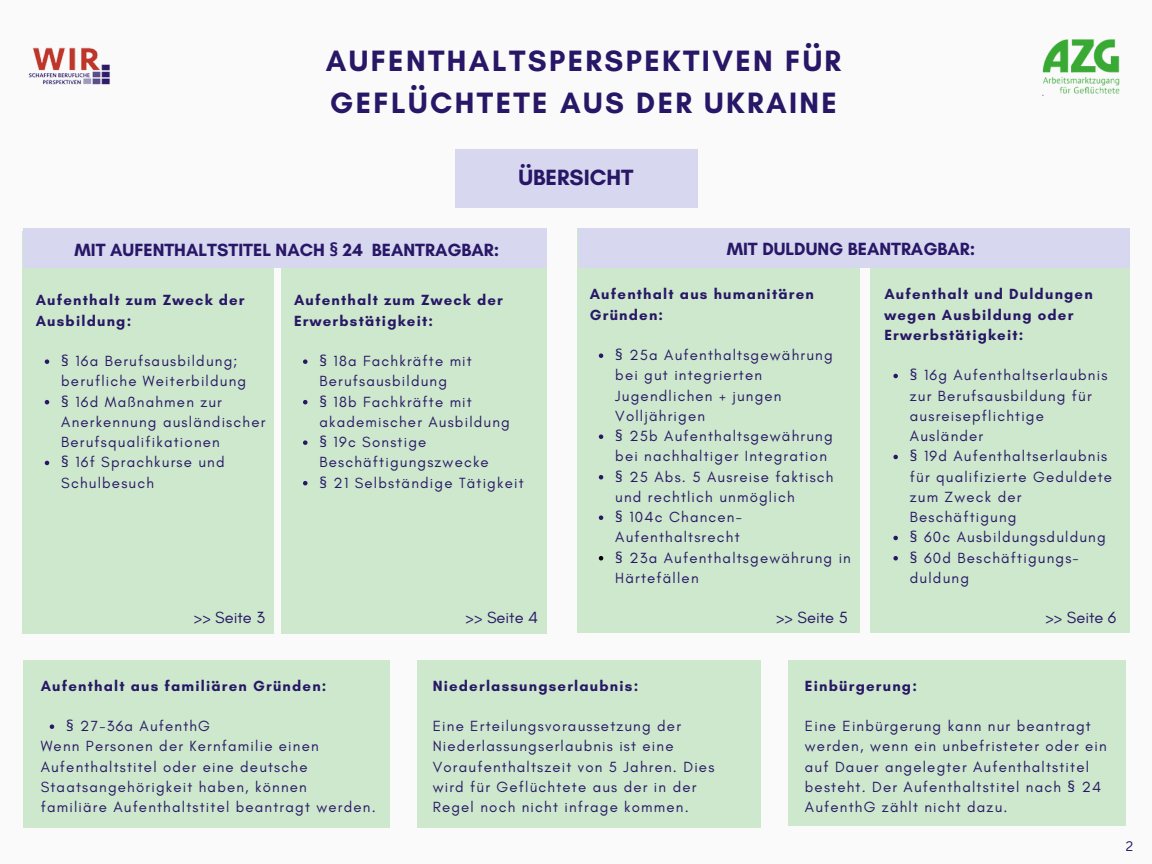
<style>
.page{position:relative;width:1152px;height:864px;background:#fafafa}
.page>*{position:absolute;margin:0;border:0;box-sizing:border-box;transform-origin:0 0}
.t1{font:700 30px/41.7px "Glacial Indifference";letter-spacing:.08em;color:#281766}
.t2{font:700 22.5px "Glacial Indifference";color:#281766}
.t3{font:700 18px "Glacial Indifference";color:#281766}
.t4{font:16.5px "Glacial Indifference";color:#281766}
.t5{font:15px/20.2px "Glacial Indifference";letter-spacing:.08em;color:#281766}
.t6{font:700 15px/20.2px "Glacial Indifference";letter-spacing:.08em;color:#281766}
.t7{font:13.5px "Canva Sans";color:#281766}
.s1{font-family:"Noto Sans"}
</style>
<div class="page">
<img style="left:1042px;top:39px;width:78px;height:57px">
<img style="left:28px;top:47px;width:82px;height:38px">
<div style="left:455px;top:149px;width:242px;height:59px;background:#d7d7ef"></div>
<div style="left:22px;top:231px;width:252px;height:402px;background:#cde8cc"></div>
<div style="left:282px;top:238px;width:265px;height:395px;background:#cde8cc"></div>
<svg style="left:45px;top:359px;width:4px;height:5px"></svg>
<svg style="left:45px;top:400px;width:4px;height:4px"></svg>
<svg style="left:45px;top:461px;width:4px;height:4px"></svg>
<div style="left:578px;top:228px;width:282px;height:405px;background:#cde8cc"></div>
<svg style="left:303px;top:359px;width:5px;height:5px"></svg>
<svg style="left:303px;top:400px;width:5px;height:4px"></svg>
<svg style="left:303px;top:440px;width:5px;height:5px"></svg>
<svg style="left:303px;top:481px;width:5px;height:4px"></svg>
<svg style="left:599px;top:353px;width:4px;height:5px"></svg>
<svg style="left:599px;top:434px;width:4px;height:5px"></svg>
<svg style="left:599px;top:475px;width:4px;height:4px"></svg>
<svg style="left:599px;top:515px;width:4px;height:5px"></svg>
<svg style="left:599px;top:556px;width:4px;height:4px"></svg>
<div style="left:24px;top:660px;width:366px;height:168px;background:#cde8cc"></div>
<div style="left:417px;top:660px;width:344px;height:168px;background:#cde8cc"></div>
<svg style="left:50px;top:724px;width:4px;height:5px"></svg>
<div style="left:870px;top:231px;width:259px;height:402px;background:#cde8cc"></div>
<div style="left:788px;top:660px;width:338px;height:166px;background:#cde8cc"></div>
<div style="left:23px;top:228px;width:524px;height:40px;background:#d7d7ef"></div>
<div style="left:578px;top:228px;width:551px;height:40px;background:#d7d7ef"></div>
<svg style="left:893px;top:374px;width:5px;height:4px"></svg>
<svg style="left:893px;top:455px;width:5px;height:4px"></svg>
<svg style="left:893px;top:536px;width:5px;height:4px"></svg>
<svg style="left:893px;top:556px;width:5px;height:4px"></svg>
<p class="t1" style="left:326px;top:40px;width:517px">AUFENTHALTSPERSPEKTIVEN FÜR<br>GEFLÜCHTETE AUS DER UKRAINE</p>
<p class="t2" style="left:518px;top:164px;width:117px">ÜBERSICHT</p>
<h3 class="t3" style="left:75px;top:239px;width:426px">MIT AUFENTHALTSTITEL NACH <span class="s1">§</span> 24 BEANTRAGBAR:</h3>
<h4 class="t3" style="left:727px;top:238px;width:250px">MIT DULDUNG BEANTRAGBAR:</h4>
<h4 class="t6" style="left:884px;top:284px;width:210px">Aufenthalt und Duldungen wegen Ausbildung oder<br>Erwerbstätigkeit:</h4>
<h5 class="t5" style="left:910px;top:365px;width:199px"><span class="s1">§</span> 16g Aufenthaltserlaubnis zur Berufsausbildung für ausreisepflichtige<br>Ausländer</h5>
<p class="t5" style="left:910px;top:446px;width:204px"><span class="s1">§</span> 19d Aufenthaltserlaubnis für qualifizierte Geduldete zum Zweck der<br>Beschäftigung</p>
<h6 class="t5" style="left:910px;top:527px;width:197px"><span class="s1">§</span> 60c Ausbildungsduldung</h6>
<h5 class="t5" style="left:910px;top:547px;width:170px"><span class="s1">§</span> 60d Beschäftigungs&shy;duldung</h5>
<h6 class="t4" style="left:776px;top:607px;width:73px">&gt;&gt; Seite 5</h6>
<p class="t6" style="left:590px;top:284px;width:226px">Aufenthalt aus humanitären<br>Gründen:</p>
<p class="t5" style="left:615px;top:345px;width:219px"><span class="s1">§</span> 25a Aufenthaltsgewährung bei gut integrierten<br>Jugendlichen + jungen<br>Volljährigen</p>
<p class="t5" style="left:615px;top:426px;width:219px"><span class="s1">§</span> 25b Aufenthaltsgewährung bei nachhaltiger Integration</p>
<p class="t5" style="left:615px;top:466px;width:220px"><span class="s1">§</span> 25 Abs. 5 Ausreise faktisch und rechtlich unmöglich</p>
<h4 class="t5" style="left:615px;top:507px;width:128px"><span class="s1">§</span> 104c Chancen-<br>Aufenthaltsrecht</h4>
<h5 class="t5" style="left:615px;top:547px;width:237px"><span class="s1">§</span> 23a Aufenthaltsgewährung in<br>Härtefällen</h5>
<h1 class="t6" style="left:36px;top:290px;width:210px">Aufenthalt zum Zweck der<br>Ausbildung:</h1>
<h2 class="t5" style="left:61px;top:351px;width:186px"><span class="s1">§</span> 16a Berufsausbildung; berufliche Weiterbildung</h2>
<h3 class="t5" style="left:61px;top:391px;width:206px"><span class="s1">§</span> 16d Maßnahmen zur<br>Anerkennung ausländischer<br>Berufsqualifikationen</h3>
<h5 class="t5" style="left:61px;top:452px;width:165px"><span class="s1">§</span> 16f Sprachkurse und<br>Schulbesuch</h5>
<p class="t6" style="left:294px;top:290px;width:210px">Aufenthalt zum Zweck der<br>Erwerbstätigkeit:</p>
<p class="t5" style="left:319px;top:351px;width:154px"><span class="s1">§</span> 18a Fachkräfte mit<br>Berufsausbildung</p>
<p class="t5" style="left:319px;top:391px;width:192px"><span class="s1">§</span> 18b Fachkräfte mit akademischer Ausbildung</p>
<h4 class="t5" style="left:319px;top:432px;width:171px"><span class="s1">§</span> 19c Sonstige<br>Beschäftigungszwecke</h4>
<h5 class="t5" style="left:319px;top:472px;width:206px"><span class="s1">§</span> 21 Selbständige Tätigkeit</h5>
<h5 class="t4" style="left:194px;top:607px;width:73px">&gt;&gt; Seite 3</h5>
<p class="t4" style="left:466px;top:607px;width:74px">&gt;&gt; Seite 4</p>
<p class="t4" style="left:1045px;top:607px;width:73px">&gt;&gt; Seite 6</p>
<p class="t6" style="left:41px;top:675px;width:287px">Aufenthalt aus familiären Gründen:</p>
<p class="t5" style="left:66px;top:716px;width:145px"><span class="s1">§</span> 27-36a AufenthG</p>
<p class="t5" style="left:41px;top:736px;width:336px">Wenn Personen der Kernfamilie einen Aufenthaltstitel oder eine deutsche Staatsangehörigkeit haben, können familiäre Aufenthaltstitel beantragt werden.</p>
<p class="t6" style="left:433px;top:675px;width:207px">Niederlassungserlaubnis:</p>
<p class="t5" style="left:433px;top:716px;width:283px">Eine Erteilungsvoraussetzung der Niederlassungserlaubnis ist eine Voraufenthaltszeit von 5 Jahren. Dies wird für Geflüchtete aus der in der Regel noch nicht infrage kommen.</p>
<p class="t6" style="left:805px;top:675px;width:114px">Einbürgerung:</p>
<p class="t5" style="left:805px;top:716px;width:303px">Eine Einbürgerung kann nur beantragt werden, wenn ein unbefristeter oder ein auf Dauer angelegter Aufenthaltstitel besteht. Der Aufenthaltstitel nach <span class="s1">§</span> 24<br>AufenthG zählt nicht dazu.</p>
<p class="t7" style="left:1126px;top:836px;width:9px">2</p>
</div>
